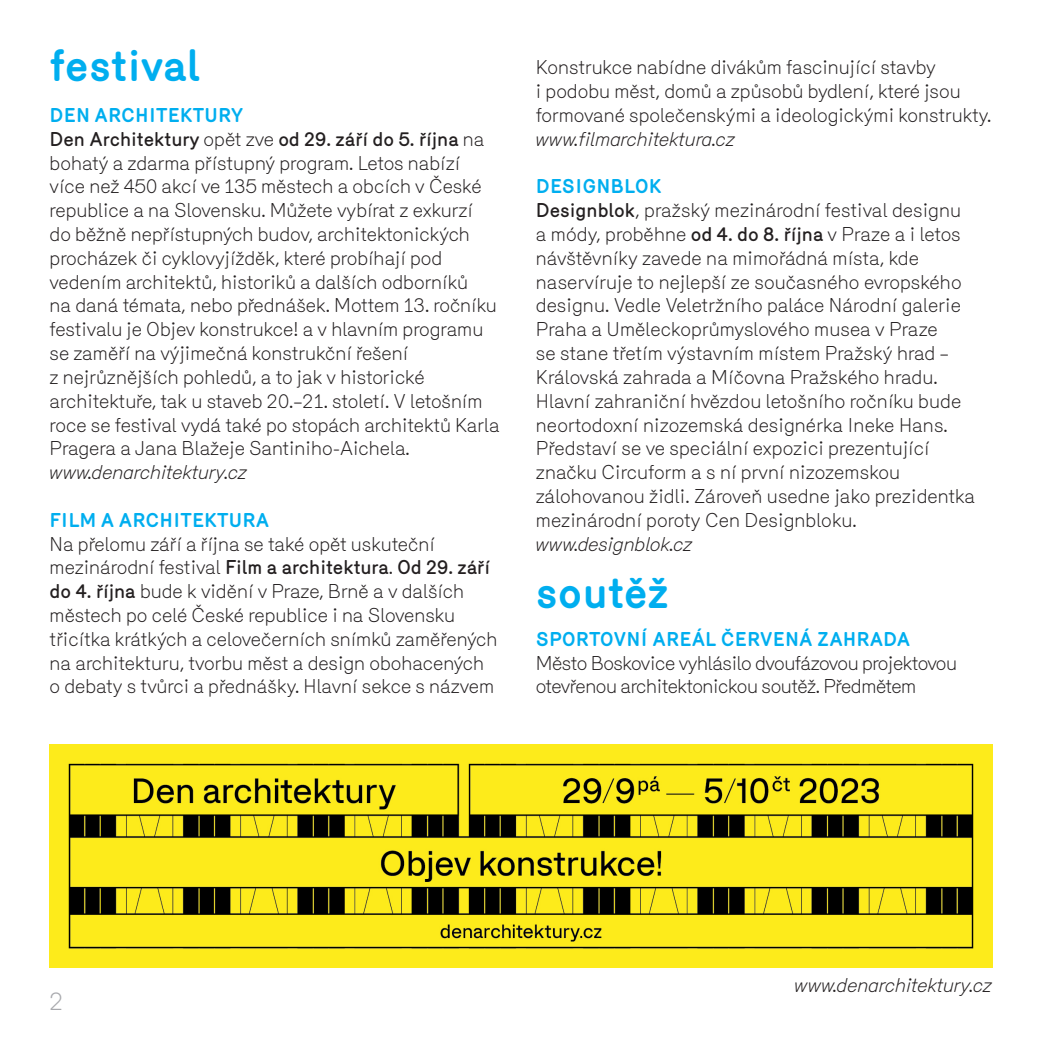
<style>
.page{position:relative;width:1042px;height:1042px;background:#fff}
.page>*{position:absolute;margin:0;border:0;box-sizing:border-box;transform-origin:0 0}
.aktuality_nadpis_vel{font:700 43.75px "Mercury";color:#00aeef}
.t1{font:300 24.5px "Mercury";color:#a8a9ad}
.t2{font:300 19.25px/23.8px "Mercury";color:#231f20}
.t3{font:300 19.25px/23.8px "Mercury";letter-spacing:-.02em;color:#231f20}
.t4{font:italic 300 19.25px "Mercury";color:#231f20}
.aktuality_nadpis_mal{font:700 19.25px "Mercury";color:#00aeef}
.s1{font-weight:500}
</style>
<div class="page">
<img style="left:50px;top:744px;width:942px;height:223px">
<p class="aktuality_nadpis_vel" style="left:50px;top:40px;width:152px">festival</p>
<p class="aktuality_nadpis_mal" style="left:50px;top:104px;width:195px">DEN ARCHITEKTURY</p>
<p class="t2" style="left:50px;top:127px;width:451px"><span class="s1">Den Architektury</span> opět zve <span class="s1">od 29. září do 5. října</span> na bohatý a zdarma přístupný program. Letos nabízí více než 450 akcí ve 135 městech a obcích v České republice a na Slovensku. Můžete vybírat z exkurzí<br>do běžně nepřístupných budov, architektonických procházek či cyklovyjížděk, které probíhají pod vedením architektů, historiků a dalších odborníků<br>na daná témata, nebo přednášek. Mottem 13. ročníku festivalu je Objev konstrukce! a v hlavním programu se zaměří na výjimečná konstrukční řešení<br>z nejrůznějších pohledů, a to jak v historické architektuře, tak u staveb 20.–21. století. V letošním roce se festival vydá také po stopách architektů Karla Pragera a Jana Blažeje Santiniho-Aichela.</p>
<p class="t4" style="left:50px;top:461px;width:199px">www.denarchitektury.cz</p>
<p class="aktuality_nadpis_mal" style="left:50px;top:509px;width:221px">FILM A ARCHITEKTURA</p>
<p class="t2" style="left:50px;top:532px;width:449px">Na přelomu září a října se také opět uskuteční mezinárodní festival <span class="s1">Film a architektura</span>. <span class="s1">Od 29. září do 4. října</span> bude k vidění v Praze, Brně a v dalších městech po celé České republice i na Slovensku třicítka krátkých a celovečerních snímků zaměřených na architekturu, tvorbu měst a design obohacených o debaty s tvůrci a přednášky. Hlavní sekce s názvem</p>
<p class="t2" style="left:536px;top:56px;width:457px">Konstrukce nabídne divákům fascinující stavby<br>i podobu měst, domů a způsobů bydlení, které jsou formované společenskými a ideologickými konstrukty.</p>
<p class="t4" style="left:536px;top:128px;width:201px">www.filmarchitektura.cz</p>
<p class="aktuality_nadpis_mal" style="left:536px;top:175px;width:127px">DESIGNBLOK</p>
<p class="t2" style="left:536px;top:198px;width:441px"><span class="s1">Designblok</span>, pražský mezinárodní festival designu a módy, proběhne <span class="s1">od 4. do 8. října</span> v Praze a i letos návštěvníky zavede na mimořádná místa, kde naservíruje to nejlepší ze současného evropského designu. Vedle Veletržního paláce Národní galerie Praha a Uměleckoprůmyslového musea v Praze<br>se stane třetím výstavním místem Pražský hrad – Královská zahrada a Míčovna Pražského hradu.<br>Hlavní zahraniční hvězdou letošního ročníku bude neortodoxní nizozemská designérka Ineke Hans.<br>Představí se ve speciální expozici prezentující značku Circuform a s ní první nizozemskou zálohovanou židli. Zároveň usedne jako prezidentka mezinárodní poroty Cen Designbloku.</p>
<p class="t4" style="left:536px;top:533px;width:158px">www.designblok.cz</p>
<p class="aktuality_nadpis_vel" style="left:536px;top:567px;width:134px">soutěž</p>
<p class="aktuality_nadpis_mal" style="left:536px;top:628px;width:376px">SPORTOVNÍ AREÁL ČERVENÁ ZAHRADA</p>
<p class="t3" style="left:536px;top:651px;width:423px">Město Boskovice vyhlásilo dvoufázovou projektovou otevřenou architektonickou soutěž. Předmětem</p>
<p class="t1" style="left:50px;top:987px;width:16px">2</p>
<p class="t4" style="left:794px;top:974px;width:199px">www.denarchitektury.cz</p>
</div>
